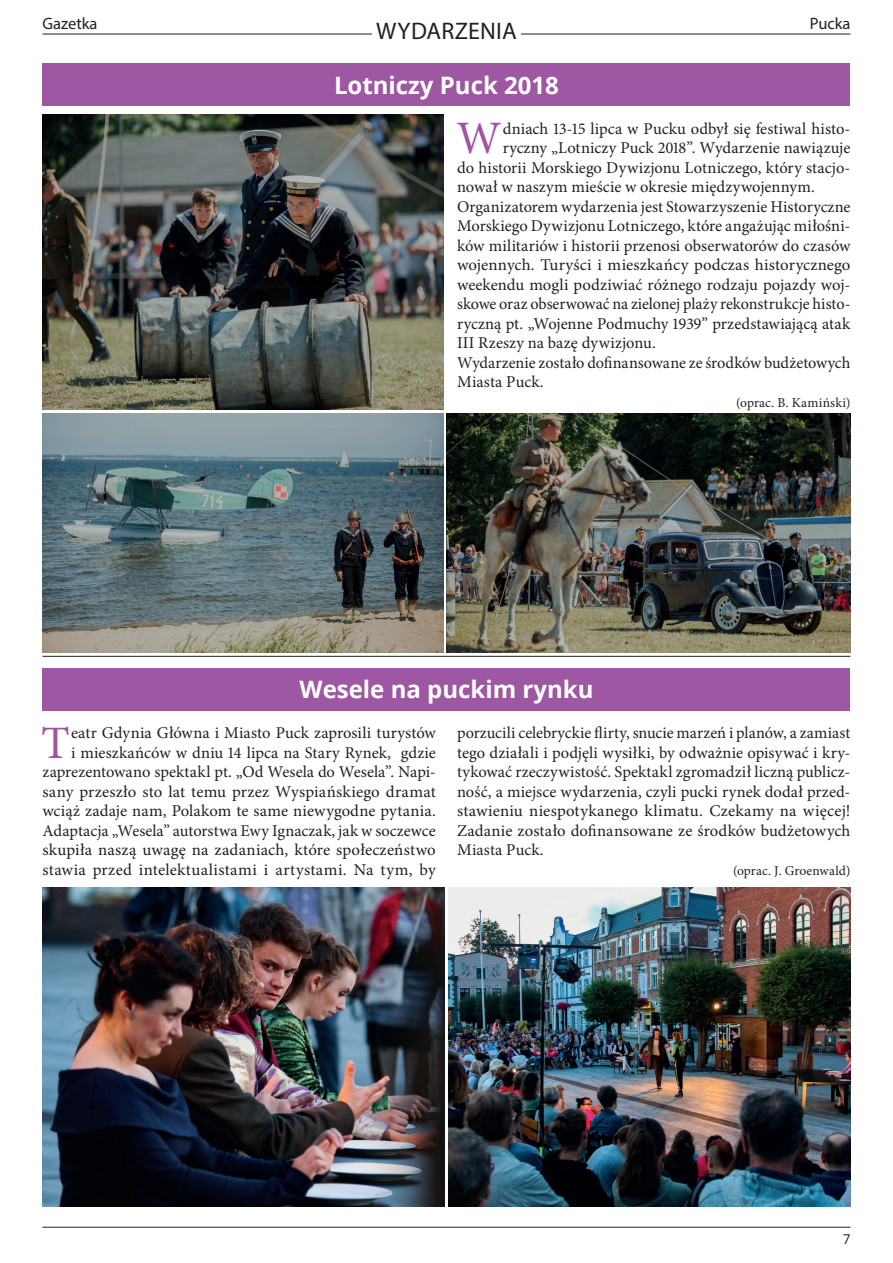
<style>
.page{position:relative;width:893px;height:1263px;background:#fff}
.page>*{position:absolute;margin:0;border:0;box-sizing:border-box;transform-origin:0 0}
.t1{font:46.5px "Minion Pro";color:#a153a1}
.t2{font:700 24px "Open Sans";color:#fff}
.t3{font:24px "Myriad Pro";letter-spacing:.005em;color:#231f20}
.t4{font:16.5px/19.5px "Minion Pro";letter-spacing:.005em;color:#231f20;text-align:right}
.t5{font:16.5px "Myriad Pro";color:#231f20}
.t6{font:13.5px "Minion Pro";letter-spacing:.01em;color:#231f20}
.t7{font:13.5px "Open Sans";color:#231f20}
</style>
<div class="page">
<img style="left:43px;top:888px;width:401px;height:318px">
<img style="left:449px;top:888px;width:401px;height:318px">
<div style="left:43px;top:64px;width:807px;height:42px;background:#9e57a3"></div>
<img style="left:43px;top:114px;width:400px;height:296px">
<img style="left:43px;top:414px;width:400px;height:238px">
<img style="left:446px;top:414px;width:404px;height:238px">
<div style="left:43px;top:668px;width:807px;height:42px;background:#9e57a3"></div>
<hr style="left:43px;top:656px;width:807px;height:1px;background:#231f20">
<hr style="left:43px;top:34px;width:807px;height:1px;background:#231f20">
<hr style="left:43px;top:1227px;width:807px;height:1px;background:#231f20">
<div style="left:372px;top:21px;width:149px;height:22px;background:#fff"></div>
<p class="t5" style="left:43px;top:14px;width:57px">Gazetka</p>
<h2 class="t3" style="left:376px;top:16px;width:142px">WYDARZENIA</h2>
<p class="t5" style="left:810px;top:14px;width:42px">Pucka</p>
<h2 class="t2" style="left:334px;top:68px;width:226px">Lotniczy Puck 2018</h2>
<h1 class="t1" style="left:456px;top:107px;width:47px">W</h1>
<p class="t4" style="left:503px;top:119px;width:349px">dniach 13-15 lipca w Pucku odbył się festiwal histo-</p>
<p class="t4" style="left:503px;top:138px;width:349px">ryczny „Lotniczy Puck 2018”. Wydarzenie nawiązuje</p>
<p class="t4" style="left:457px;top:158px;width:395px">do historii Morskiego Dywizjonu Lotniczego, który stacjo-</p>
<p class="t4" style="left:457px;top:177px;width:359px">nował w naszym mieście w okresie międzywojennym.</p>
<p class="t4" style="left:457px;top:197px;width:395px">Organizatorem wydarzenia jest Stowarzyszenie Historyczne</p>
<p class="t4" style="left:457px;top:216px;width:395px">Morskiego Dywizjonu Lotniczego, które angażując miłośni-</p>
<p class="t4" style="left:457px;top:236px;width:395px">ków militariów i historii przenosi obserwatorów do czasów</p>
<p class="t4" style="left:457px;top:255px;width:395px">wojennych. Turyści i mieszkańcy podczas historycznego</p>
<p class="t4" style="left:457px;top:275px;width:395px">weekendu mogli podziwiać różnego rodzaju pojazdy woj-</p>
<p class="t4" style="left:457px;top:294px;width:395px">skowe oraz obserwować na zielonej plaży rekonstrukcje histo-</p>
<p class="t4" style="left:457px;top:314px;width:395px">ryczną pt. „Wojenne Podmuchy 1939” przedstawiającą atak</p>
<p class="t4" style="left:457px;top:333px;width:200px">III Rzeszy na bazę dywizjonu.</p>
<p class="t4" style="left:457px;top:353px;width:395px">Wydarzenie zostało dofinansowane ze środków budżetowych</p>
<p class="t4" style="left:457px;top:372px;width:88px">Miasta Puck.</p>
<p class="t6" style="left:736px;top:393px;width:116px">(oprac. B. Kamiński)</p>
<h2 class="t2" style="left:299px;top:672px;width:296px">Wesele na puckim rynku</h2>
<h1 class="t1" style="left:41px;top:712px;width:30px">T</h1>
<p class="t4" style="left:43px;top:723px;width:395px">eatr Gdynia Główna i Miasto Puck zaprosili turystów<br>i mieszkańców w dniu 14 lipca na Stary Rynek, gdzie zaprezentowano spektakl pt. „Od Wesela do Wesela”. Napi&shy;sany przeszło sto lat temu przez Wyspiańskiego dramat wciąż zadaje nam, Polakom te same niewygodne pytania.<br>Adaptacja „Wesela” autorstwa Ewy Ignaczak, jak w soczewce skupiła naszą uwagę na zadaniach, które społeczeństwo stawia przed intelektualistami i artystami. Na tym, by</p>
<p class="t4" style="left:457px;top:723px;width:395px;text-align:justify">porzucili celebryckie flirty, snucie marzeń i planów, a zamiast tego działali i podjęli wysiłki, by odważnie opisywać i kry&shy;tykować rzeczywistość. Spektakl zgromadził liczną publicz&shy;ność, a miejsce wydarzenia, czyli pucki rynek dodał przed&shy;stawieniu niespotykanego klimatu. Czekamy na więcej!<br>Zadanie zostało dofinansowane ze środków budżetowych Miasta Puck.</p>
<p class="t6" style="left:733px;top:861px;width:119px">(oprac. J. Groenwald)</p>
<p class="t7" style="left:843px;top:1229px;width:9px">7</p>
</div>
